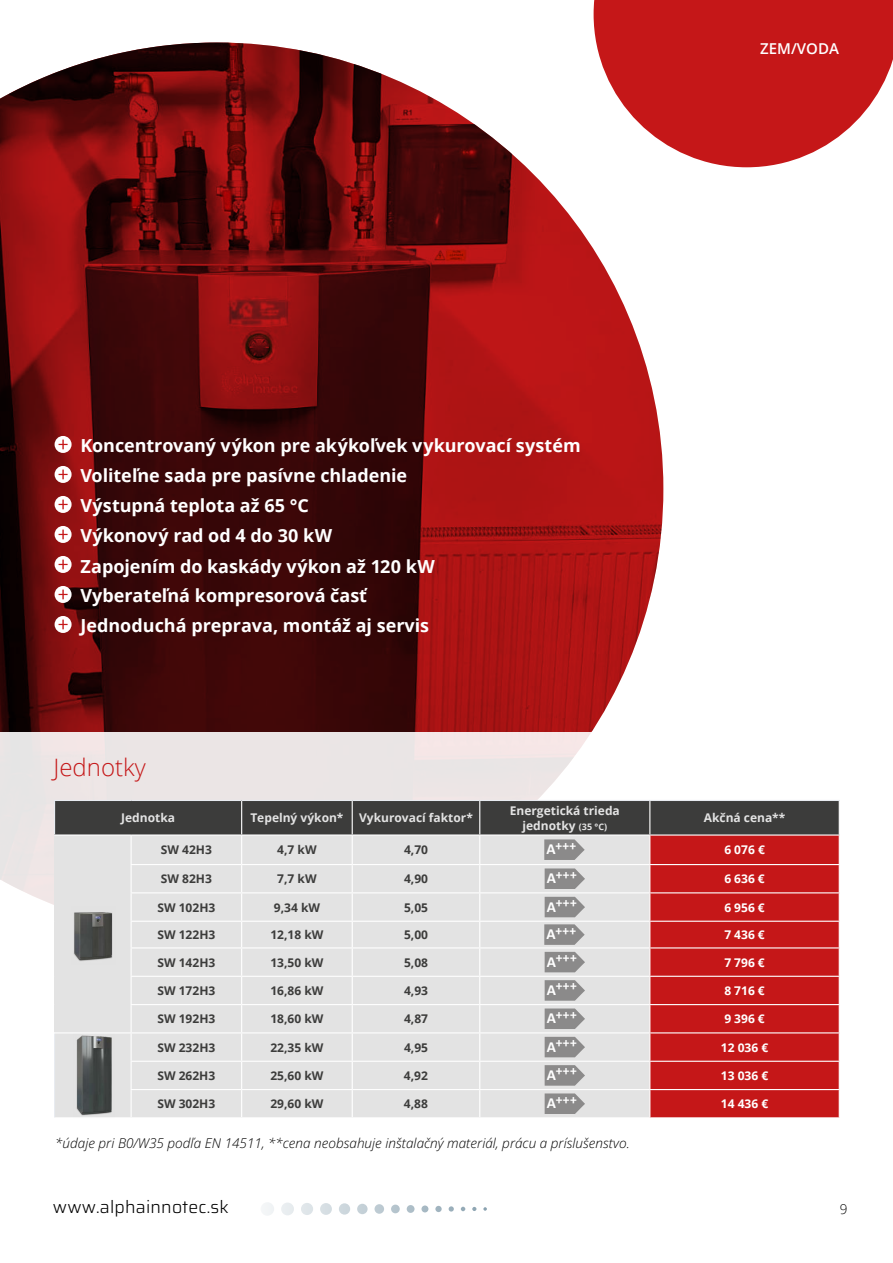
<style>
.page{position:relative;width:893px;height:1263px;background:#fff}
.page>*{position:absolute;margin:0;border:0;box-sizing:border-box;transform-origin:0 0}
.t1{font:300 24px "Open Sans";color:#c51718}
.t2{font:700 18px/30.3px "Open Sans";color:#fff}
.t3{font:300 17.55px "Saira";letter-spacing:.01em;color:#000}
.t4{font:600 15px "Open Sans";color:#fff}
.t5{font:italic 300 13.5px "Open Sans";color:#000}
.t6{font:700 13.5px "Calibri";color:#fff}
.t7{font:300 13.5px "Open Sans";color:#000}
.t8{font:700 12px "Open Sans";color:#3c3c3b}
.t9{font:700 12px/14.4px "Open Sans";color:#e3e3e3;text-align:center}
.t10{font:700 12px "Open Sans";color:#fff}
.s1{font-size:9px}
.s2{font-size:15.45px}
</style>
<div class="page">
<img style="left:0;top:43px;width:663px;height:689px">
<svg style="left:594px;top:0;width:299px;height:167px;fill:#c51718"></svg>
<svg style="left:262px;top:1203px;width:225px;height:12px"></svg>
<svg style="left:55px;top:436px;width:17px;height:17px"></svg>
<svg style="left:59px;top:440px;width:9px;height:9px"></svg>
<svg style="left:55px;top:466px;width:17px;height:17px"></svg>
<svg style="left:59px;top:470px;width:9px;height:9px"></svg>
<svg style="left:55px;top:496px;width:17px;height:17px"></svg>
<svg style="left:59px;top:500px;width:9px;height:9px"></svg>
<svg style="left:55px;top:526px;width:17px;height:17px"></svg>
<svg style="left:59px;top:530px;width:9px;height:9px"></svg>
<svg style="left:55px;top:556px;width:17px;height:17px"></svg>
<svg style="left:59px;top:560px;width:9px;height:9px"></svg>
<svg style="left:55px;top:586px;width:17px;height:17px"></svg>
<svg style="left:59px;top:590px;width:9px;height:9px"></svg>
<svg style="left:55px;top:616px;width:17px;height:17px"></svg>
<svg style="left:59px;top:620px;width:9px;height:9px"></svg>
<svg style="left:0;top:732px;width:591px;height:173px;background:#ece6e6"></svg>
<div style="left:55px;top:800px;width:187px;height:35px;background:#3c3c3b"></div>
<div style="left:55px;top:836px;width:186px;height:281px;background:#e3e3e3"></div>
<hr style="left:54px;top:800px;width:77px;height:1px;background:#e8ebf0">
<hr style="left:54px;top:801px;width:1px;height:33px;background:#e8ebf0">
<hr style="left:131px;top:800px;width:111px;height:1px;background:#e8ebf0">
<hr style="left:131px;top:892px;width:111px;height:1px;background:#fff">
<hr style="left:131px;top:921px;width:111px;height:1px;background:#fff">
<hr style="left:131px;top:947px;width:111px;height:1px;background:#fff">
<hr style="left:131px;top:976px;width:111px;height:1px;background:#fff">
<hr style="left:131px;top:1004px;width:111px;height:1px;background:#fff">
<hr style="left:131px;top:1032px;width:111px;height:1px;background:#fff">
<hr style="left:131px;top:1061px;width:111px;height:1px;background:#fff">
<hr style="left:131px;top:1089px;width:111px;height:1px;background:#fff">
<hr style="left:54px;top:834px;width:77px;height:2px;background:#fff">
<hr style="left:131px;top:834px;width:111px;height:2px;background:#fff">
<hr style="left:131px;top:864px;width:111px;height:1px;background:#fff">
<svg style="left:54px;top:836px;width:1px;height:281px"></svg>
<svg style="left:131px;top:836px;width:1px;height:281px"></svg>
<hr style="left:54px;top:1032px;width:77px;height:1px;background:#fff">
<svg style="left:241px;top:800px;width:599px;height:318px;background:#c79898"></svg>
<img style="left:71px;top:907px;width:45px;height:57px">
<img style="left:74px;top:1033px;width:40px;height:84px">
<p class="t2" style="left:81px;top:430px;width:502px">Koncentrovaný výkon pre akýkoľvek vykurovací systém Voliteľne sada pre pasívne chladenie<br>Výstupná teplota až 65 °C<br>Výkonový rad od 4 do 30 kW<br>Zapojením do kaskády výkon až 120 kW</p>
<p class="t2" style="left:81px;top:580px;width:350px">Vyberateľná kompresorová časť<br>Jednoduchá preprava, montáž aj servis</p>
<h1 class="t1" style="left:53px;top:750px;width:94px">Jednotky</h1>
<p class="t4" style="left:760px;top:38px;width:80px">ZEM/VODA</p>
<p class="t9" style="left:121px;top:810px;width:55px">Jednotka</p>
<p class="t9" style="left:250px;top:810px;width:95px">Tepelný výkon*</p>
<p class="t9" style="left:359px;top:810px;width:115px">Vykurovací faktor*</p>
<p class="t9" style="left:510px;top:803px;width:112px">Energetická trieda jednotky <span class="s1">(35 °C)</span></p>
<p class="t9" style="left:704px;top:810px;width:83px">Akčná cena**</p>
<p class="t8" style="left:161px;top:841px;width:53px">SW 42H3</p>
<p class="t8" style="left:277px;top:841px;width:41px">4,7 kW</p>
<p class="t8" style="left:404px;top:841px;width:26px">4,70</p>
<p class="t10" style="left:724px;top:841px;width:42px">6 076 €</p>
<p class="t8" style="left:161px;top:870px;width:53px">SW 82H3</p>
<p class="t8" style="left:277px;top:870px;width:41px">7,7 kW</p>
<p class="t8" style="left:404px;top:870px;width:26px">4,90</p>
<p class="t6" style="left:547px;top:865px;width:31px"><span class="s2">A</span>+++</p>
<p class="t10" style="left:724px;top:870px;width:42px">6 636 €</p>
<p class="t8" style="left:157px;top:899px;width:59px">SW 102H3</p>
<p class="t8" style="left:274px;top:899px;width:48px">9,34 kW</p>
<p class="t8" style="left:404px;top:899px;width:26px">5,05</p>
<p class="t6" style="left:547px;top:894px;width:31px"><span class="s2">A</span>+++</p>
<p class="t10" style="left:724px;top:899px;width:42px">6 956 €</p>
<p class="t8" style="left:157px;top:926px;width:59px">SW 122H3</p>
<p class="t8" style="left:270px;top:926px;width:55px">12,18 kW</p>
<p class="t8" style="left:404px;top:926px;width:26px">5,00</p>
<p class="t10" style="left:724px;top:926px;width:42px">7 436 €</p>
<p class="t8" style="left:157px;top:954px;width:59px">SW 142H3</p>
<p class="t8" style="left:270px;top:954px;width:55px">13,50 kW</p>
<p class="t8" style="left:404px;top:954px;width:26px">5,08</p>
<p class="t6" style="left:547px;top:949px;width:31px"><span class="s2">A</span>+++</p>
<p class="t10" style="left:724px;top:954px;width:42px">7 796 €</p>
<p class="t8" style="left:157px;top:982px;width:59px">SW 172H3</p>
<p class="t8" style="left:270px;top:982px;width:55px">16,86 kW</p>
<p class="t8" style="left:404px;top:982px;width:26px">4,93</p>
<p class="t6" style="left:547px;top:977px;width:31px"><span class="s2">A</span>+++</p>
<p class="t10" style="left:724px;top:982px;width:42px">8 716 €</p>
<p class="t8" style="left:157px;top:1010px;width:59px">SW 192H3</p>
<p class="t8" style="left:270px;top:1010px;width:55px">18,60 kW</p>
<p class="t8" style="left:404px;top:1010px;width:26px">4,87</p>
<p class="t6" style="left:547px;top:1005px;width:31px"><span class="s2">A</span>+++</p>
<p class="t10" style="left:724px;top:1010px;width:42px">9 396 €</p>
<p class="t8" style="left:157px;top:1039px;width:59px">SW 232H3</p>
<p class="t8" style="left:270px;top:1039px;width:55px">22,35 kW</p>
<p class="t8" style="left:404px;top:1039px;width:26px">4,95</p>
<p class="t6" style="left:547px;top:1034px;width:31px"><span class="s2">A</span>+++</p>
<p class="t10" style="left:721px;top:1039px;width:49px">12 036 €</p>
<p class="t8" style="left:157px;top:1067px;width:59px">SW 262H3</p>
<p class="t8" style="left:270px;top:1067px;width:55px">25,60 kW</p>
<p class="t8" style="left:404px;top:1067px;width:26px">4,92</p>
<p class="t6" style="left:547px;top:1062px;width:31px"><span class="s2">A</span>+++</p>
<p class="t10" style="left:721px;top:1067px;width:49px">13 036 €</p>
<p class="t8" style="left:157px;top:1095px;width:59px">SW 302H3</p>
<p class="t8" style="left:270px;top:1095px;width:55px">29,60 kW</p>
<p class="t8" style="left:404px;top:1095px;width:26px">4,88</p>
<p class="t6" style="left:547px;top:1090px;width:31px"><span class="s2">A</span>+++</p>
<p class="t10" style="left:721px;top:1095px;width:49px">14 436 €</p>
<p class="t6" style="left:546px;top:836px;width:31px"><span class="s2">A</span>+++</p>
<p class="t6" style="left:546px;top:921px;width:31px"><span class="s2">A</span>+++</p>
<p class="t5" style="left:55px;top:1134px;width:576px">*údaje pri B0/W35 podľa EN 14511, **cena neobsahuje inštalačný materiál, prácu a príslušenstvo.</p>
<p class="t3" style="left:53px;top:1193px;width:177px">www.alphainnotec.sk</p>
<p class="t7" style="left:840px;top:1200px;width:9px">9</p>
</div>
